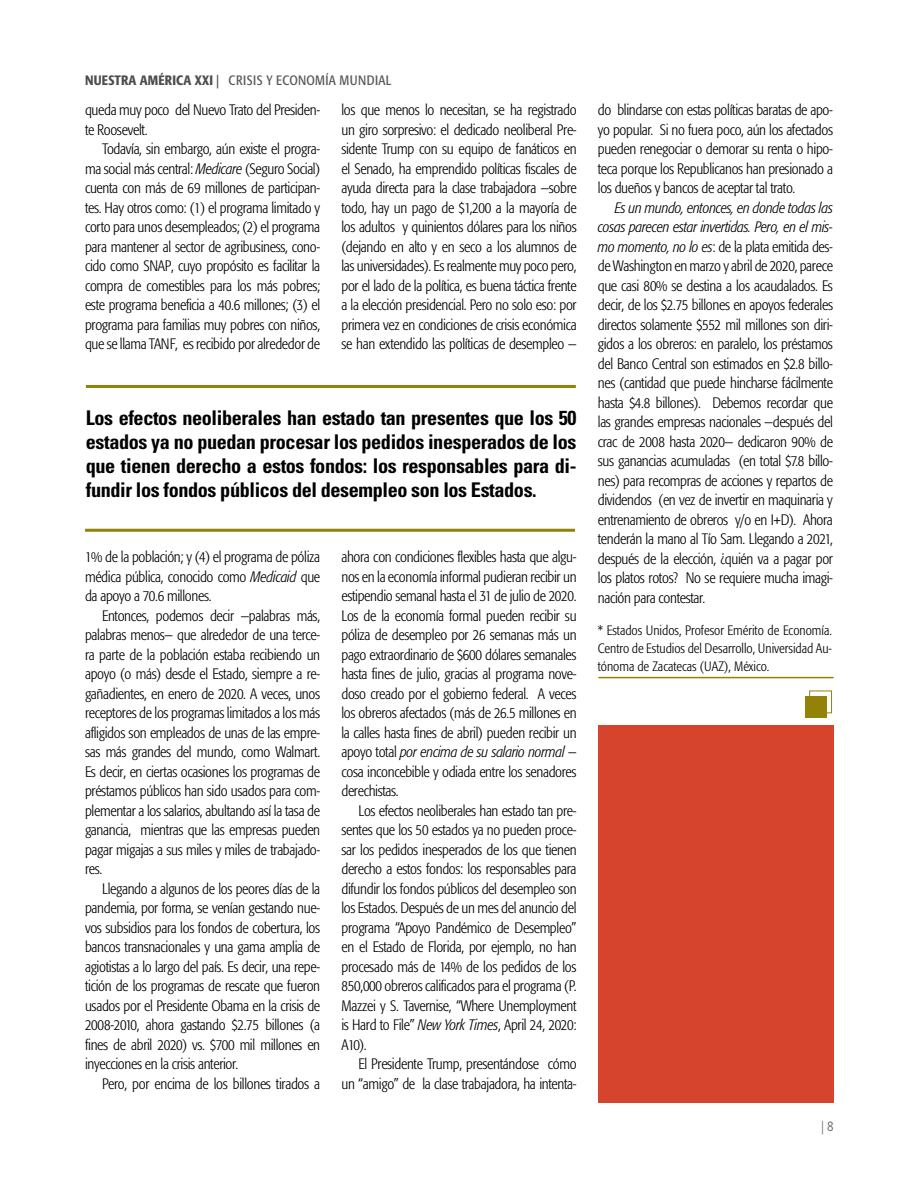
<style>
.page{position:relative;width:918px;height:1188px;background:#fff}
.page>*{position:absolute;margin:0;border:0;box-sizing:border-box;transform-origin:0 0}
.t1{font:700 condensed 20.25px/24px "Univers LT Std";letter-spacing:-.02em;color:#000;text-align:justify}
.t2{font:300 condensed 15px/19.5px "Formata";letter-spacing:-.02em;color:#000;text-align:justify}
.t3{font:300 condensed 13.5px/18px "Formata";color:#000;text-align:justify}
.t4{font:condensed 13.5px "Formata";letter-spacing:.02em;color:#58595b}
.t5{font:500 condensed 13.5px "Formata";letter-spacing:.02em;color:#4d4d4f}
.t6{font:300 condensed 13.5px "Frutiger LT Std";color:#58595b}
.s1{font-weight:400}
.s2{font-style:italic}
</style>
<div class="page">
<hr style="left:598px;top:677px;width:236px;height:1px;background:#938207">
<div style="left:809px;top:691px;width:23px;height:22px;border:1px solid #938207"></div>
<div style="left:805px;top:696px;width:22px;height:22px;background:#938207"></div>
<hr style="left:86px;top:385px;width:490px;height:3px;background:#938207">
<hr style="left:85px;top:529px;width:490px;height:3px;background:#938207">
<div style="left:598px;top:725px;width:236px;height:378px;background:#d7442d"></div>
<p class="t5" style="left:85px;top:72px;width:136px">NUESTRA AMÉRICA XXI <span class="s1">|</span></p>
<p class="t4" style="left:229px;top:72px;width:164px">CRISIS Y ECONOMÍA MUNDIAL</p>
<p class="t2" style="left:85px;top:100px;width:237px">queda muy poco del Nuevo Trato del Presiden&shy;te Roosevelt.</p>
<p class="t2" style="left:85px;top:139px;width:237px;text-indent:17px">Todavía, sin embargo, aún existe el progra&shy;ma social más central: <span class="s2">Medicare</span> (Seguro Social) cuenta con más de 69 millones de participan&shy;tes. Hay otros como: (1) el programa limitado y corto para unos desempleados; (2) el programa para mantener al sector de agribusiness, cono&shy;cido como SNAP, cuyo propósito es facilitar la compra de comestibles para los más pobres; este programa beneficia a 40.6 millones; (3) el programa para familias muy pobres con niños, que se llama TANF, es recibido por alrededor de</p>
<p class="t2" style="left:341px;top:100px;width:237px">los que menos lo necesitan, se ha registrado un giro sorpresivo: el dedicado neoliberal Pre&shy;sidente Trump con su equipo de fanáticos en el Senado, ha emprendido políticas fiscales de ayuda directa para la clase trabajadora —sobre todo, hay un pago de $1,200 a la mayoría de los adultos y quinientos dólares para los niños (dejando en alto y en seco a los alumnos de las universidades). Es realmente muy poco pero, por el lado de la política, es buena táctica frente a la elección presidencial. Pero no solo eso: por primera vez en condiciones de crisis económica se han extendido las políticas de desempleo —</p>
<p class="t1" style="left:86px;top:406px;width:492px">Los efectos neoliberales han estado tan presentes que los 50 estados ya no puedan procesar los pedidos inesperados de los que tienen derecho a estos fondos: los responsables para di&shy;fundir los fondos públicos del desempleo son los Estados.</p>
<p class="t2" style="left:85px;top:547px;width:237px">1% de la población; y (4) el programa de póliza médica pública, conocido como <span class="s2">Medicaid</span> que da apoyo a 70.6 millones.</p>
<p class="t2" style="left:85px;top:606px;width:237px;text-indent:17px">Entonces, podemos decir —palabras más, palabras menos— que alrededor de una terce&shy;ra parte de la población estaba recibiendo un apoyo (o más) desde el Estado, siempre a re&shy;gañadientes, en enero de 2020. A veces, unos receptores de los programas limitados a los más afligidos son empleados de unas de las empre&shy;sas más grandes del mundo, como Walmart.<br>Es decir, en ciertas ocasiones los programas de préstamos públicos han sido usados para com&shy;plementar a los salarios, abultando así la tasa de ganancia, mientras que las empresas pueden pagar migajas a sus miles y miles de trabajado&shy;res.</p>
<p class="t2" style="left:85px;top:879px;width:237px;text-indent:17px">Llegando a algunos de los peores días de la pandemia, por forma, se venían gestando nue&shy;vos subsidios para los fondos de cobertura, los bancos transnacionales y una gama amplia de agiotistas a lo largo del país. Es decir, una repe&shy;tición de los programas de rescate que fueron usados por el Presidente Obama en la crisis de 2008-2010, ahora gastando $2.75 billones (a fines de abril 2020) vs. $700 mil millones en inyecciones en la crisis anterior.</p>
<p class="t2" style="left:102px;top:1074px;width:220px">Pero, por encima de los billones tirados a</p>
<p class="t2" style="left:341px;top:547px;width:237px">ahora con condiciones flexibles hasta que algu&shy;nos en la economía informal pudieran recibir un estipendio semanal hasta el 31 de julio de 2020.<br>Los de la economía formal pueden recibir su póliza de desempleo por 26 semanas más un pago extraordinario de $600 dólares semanales hasta fines de julio, gracias al programa nove&shy;doso creado por el gobierno federal. A veces los obreros afectados (más de 26.5 millones en la calles hasta fines de abril) pueden recibir un apoyo total <span class="s2">por encima de su salario normal</span> — cosa inconcebible y odiada entre los senadores derechistas.</p>
<p class="t2" style="left:341px;top:801px;width:237px;text-indent:17px">Los efectos neoliberales han estado tan pre&shy;sentes que los 50 estados ya no pueden proce&shy;sar los pedidos inesperados de los que tienen derecho a estos fondos: los responsables para difundir los fondos públicos del desempleo son los Estados. Después de un mes del anuncio del programa “Apoyo Pandémico de Desempleo” en el Estado de Florida, por ejemplo, no han procesado más de 14% de los pedidos de los 850,000 obreros calificados para el programa (P.<br>Mazzei y S. Tavernise, “Where Unemployment is Hard to File” <span class="s2">New York Times</span>, April 24, 2020:<br>A10).</p>
<p class="t2" style="left:341px;top:1054px;width:237px;text-align:right">El Presidente Trump, presentándose cómo un “amigo” de la clase trabajadora, ha intenta-</p>
<p class="t2" style="left:598px;top:100px;width:237px">do blindarse con estas políticas baratas de apo&shy;yo popular. Si no fuera poco, aún los afectados pueden renegociar o demorar su renta o hipo&shy;teca porque los Republicanos han presionado a los dueños y bancos de aceptar tal trato.</p>
<p class="t2" style="left:598px;top:198px;width:237px;text-indent:17px"><span class="s2">Es un mundo, entonces, en donde todas las cosas parecen estar invertidas. Pero, en el mis&shy;mo momento, no lo es</span>: de la plata emitida des&shy;de Washington en marzo y abril de 2020, parece que casi 80% se destina a los acaudalados. Es decir, de los $2.75 billones en apoyos federales directos solamente $552 mil millones son diri&shy;gidos a los obreros: en paralelo, los préstamos del Banco Central son estimados en $2.8 billo&shy;nes (cantidad que puede hincharse fácilmente hasta $4.8 billones). Debemos recordar que las grandes empresas nacionales —después del crac de 2008 hasta 2020— dedicaron 90% de sus ganancias acumuladas (en total $7.8 billo&shy;nes) para recompras de acciones y repartos de dividendos (en vez de invertir en maquinaria y entrenamiento de obreros y/o en I+D). Ahora tenderán la mano al Tío Sam. Llegando a 2021, después de la elección, ¿quién va a pagar por los platos rotos? No se requiere mucha imagi&shy;nación para contestar.</p>
<p class="t3" style="left:598px;top:622px;width:236px">* Estados Unidos, Profesor Emérito de Economía.<br>Centro de Estudios del Desarrollo, Universidad Au&shy;tónoma de Zacatecas (UAZ), México.</p>
<p class="t6" style="left:821px;top:1118px;width:14px">| 8</p>
</div>
